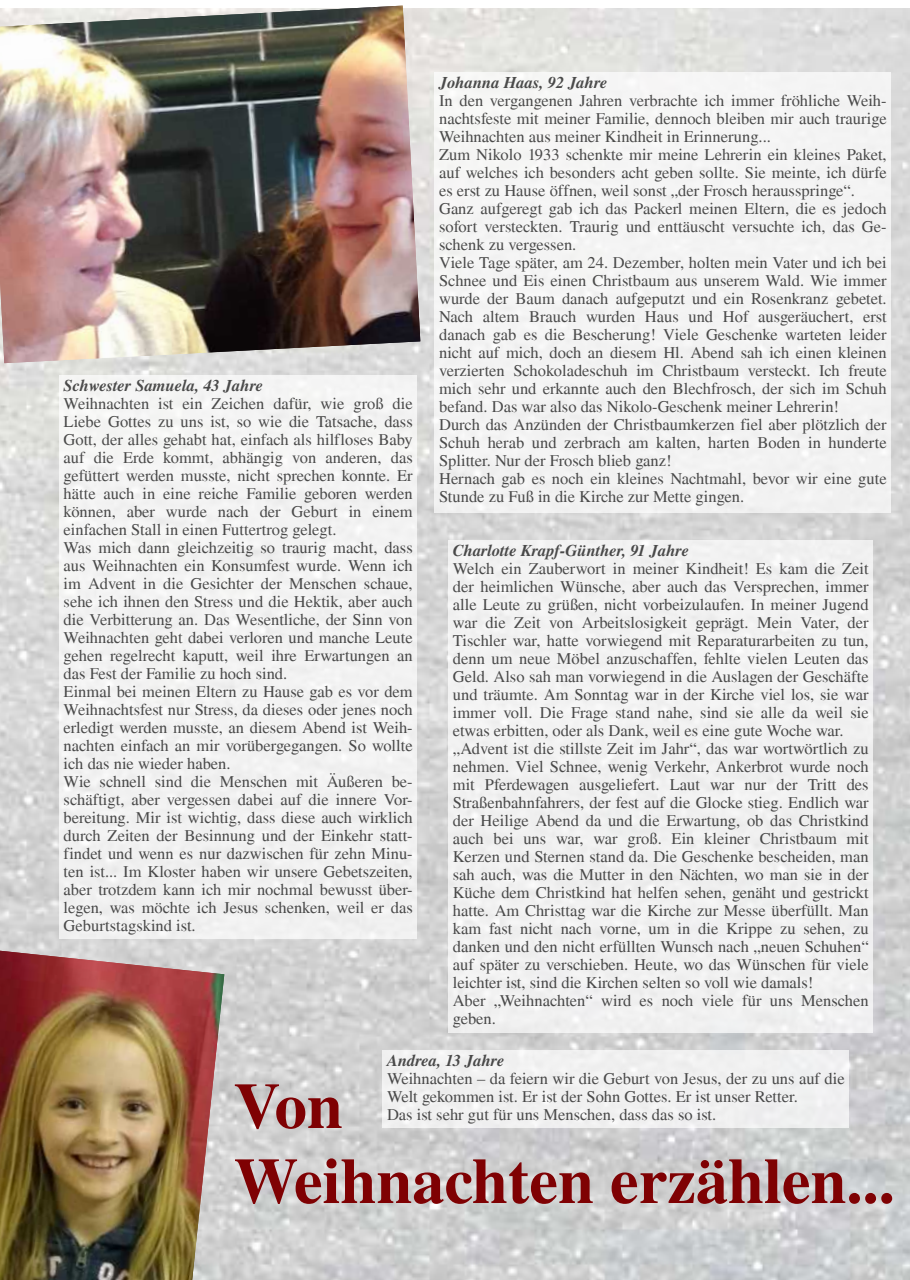
<style>
.page{position:relative;width:910px;height:1280px;background:#fff}
.page>*{position:absolute;margin:0;border:0;box-sizing:border-box;transform-origin:0 0}
.t1{font:500 64.5px/75px "Nimbus Roman No 9 L";color:#7f0103}
.t2{font:16.5px/18px "Nimbus Roman No 9 L";color:rgb(0 0 0/.7)}
.t3{font:italic 500 16.5px "Nimbus Rom No 9 L";color:rgb(0 0 0/.7)}
</style>
<div class="page">
<img style="left:0;top:9px;width:910px;height:1271px">
<div style="left:449px;top:541px;width:424px;height:492px;background:#f1f1f1"></div>
<div style="left:435px;top:72px;width:456px;height:441px;background:#f3f3f3"></div>
<div style="left:383px;top:1050px;width:466px;height:78px;background:#f0f0f0"></div>
<img style="left:0;top:6px;width:420px;height:357px">
<img style="left:0;top:950px;width:224px;height:330px">
<div style="left:59px;top:375px;width:358px;height:564px;background:#f2f2f2"></div>
<p class="t3" style="left:64px;top:379px;width:201px">Schwester Samuela, 43 Jahre</p>
<p class="t2" style="left:64px;top:395px;width:351px">Weihnachten ist ein Zeichen dafür, wie groß die Liebe Gottes zu uns ist, so wie die Tatsache, dass Gott, der alles gehabt hat, einfach als hilfloses Baby auf die Erde kommt, abhängig von anderen, das gefüttert werden musste, nicht sprechen konnte. Er hätte auch in eine reiche Familie geboren werden können, aber wurde nach der Geburt in einem einfachen Stall in einen Futtertrog gelegt.<br>Was mich dann gleichzeitig so traurig macht, dass aus Weihnachten ein Konsumfest wurde. Wenn ich im Advent in die Gesichter der Menschen schaue, sehe ich ihnen den Stress und die Hektik, aber auch die Verbitterung an. Das Wesentliche, der Sinn von Weihnachten geht dabei verloren und manche Leute gehen regelrecht kaputt, weil ihre Erwartungen an das Fest der Familie zu hoch sind.<br>Einmal bei meinen Eltern zu Hause gab es vor dem Weihnachtsfest nur Stress, da dieses oder jenes noch erledigt werden musste, an diesem Abend ist Weih&shy;nachten einfach an mir vorübergegangen. So wollte ich das nie wieder haben.<br>Wie schnell sind die Menschen mit Äußeren be&shy;schäftigt, aber vergessen dabei auf die innere Vor&shy;bereitung. Mir ist wichtig, dass diese auch wirklich durch Zeiten der Besinnung und der Einkehr statt&shy;findet und wenn es nur dazwischen für zehn Minu&shy;ten ist... Im Kloster haben wir unsere Gebetszeiten, aber trotzdem kann ich mir nochmal bewusst über&shy;legen, was möchte ich Jesus schenken, weil er das Geburtstagskind ist.</p>
<p class="t3" style="left:439px;top:77px;width:170px">Johanna Haas, 92 Jahre</p>
<p class="t2" style="left:439px;top:92px;width:449px">In den vergangenen Jahren verbrachte ich immer fröhliche Weih&shy;nachtsfeste mit meiner Familie, dennoch bleiben mir auch traurige Weihnachten aus meiner Kindheit in Erinnerung...<br>Zum Nikolo 1933 schenkte mir meine Lehrerin ein kleines Paket, auf welches ich besonders acht geben sollte. Sie meinte, ich dürfe es erst zu Hause öffnen, weil sonst „der Frosch herausspringe“.<br>Ganz aufgeregt gab ich das Packerl meinen Eltern, die es jedoch sofort versteckten. Traurig und enttäuscht versuchte ich, das Ge&shy;schenk zu vergessen.<br>Viele Tage später, am 24. Dezember, holten mein Vater und ich bei Schnee und Eis einen Christbaum aus unserem Wald. Wie immer wurde der Baum danach aufgeputzt und ein Rosenkranz gebetet.<br>Nach altem Brauch wurden Haus und Hof ausgeräuchert, erst danach gab es die Bescherung! Viele Geschenke warteten leider nicht auf mich, doch an diesem Hl. Abend sah ich einen kleinen verzierten Schokoladeschuh im Christbaum versteckt. Ich freute mich sehr und erkannte auch den Blechfrosch, der sich im Schuh befand. Das war also das Nikolo-Geschenk meiner Lehrerin!<br>Durch das Anzünden der Christbaumkerzen fiel aber plötzlich der Schuh herab und zerbrach am kalten, harten Boden in hunderte Splitter. Nur der Frosch blieb ganz!<br>Hernach gab es noch ein kleines Nachtmahl, bevor wir eine gute Stunde zu Fuß in die Kirche zur Mette gingen.</p>
<p class="t3" style="left:453px;top:545px;width:238px">Charlotte Krapf-Günther, 91 Jahre</p>
<p class="t2" style="left:453px;top:560px;width:417px">Welch ein Zauberwort in meiner Kindheit! Es kam die Zeit der heimlichen Wünsche, aber auch das Versprechen, immer alle Leute zu grüßen, nicht vorbeizulaufen. In meiner Jugend war die Zeit von Arbeitslosigkeit geprägt. Mein Vater, der Tischler war, hatte vorwiegend mit Reparaturarbeiten zu tun, denn um neue Möbel anzuschaffen, fehlte vielen Leuten das Geld. Also sah man vorwiegend in die Auslagen der Geschäfte und träumte. Am Sonntag war in der Kirche viel los, sie war immer voll. Die Frage stand nahe, sind sie alle da weil sie etwas erbitten, oder als Dank, weil es eine gute Woche war. „Advent ist die stillste Zeit im Jahr“, das war wortwörtlich zu nehmen. Viel Schnee, wenig Verkehr, Ankerbrot wurde noch mit Pferdewagen ausgeliefert. Laut war nur der Tritt des Straßenbahnfahrers, der fest auf die Glocke stieg. Endlich war der Heilige Abend da und die Erwartung, ob das Christkind auch bei uns war, war groß. Ein kleiner Christbaum mit Kerzen und Sternen stand da. Die Geschenke bescheiden, man sah auch, was die Mutter in den Nächten, wo man sie in der Küche dem Christkind hat helfen sehen, genäht und gestrickt hatte. Am Christtag war die Kirche zur Messe überfüllt. Man kam fast nicht nach vorne, um in die Krippe zu sehen, zu danken und den nicht erfüllten Wunsch nach „neuen Schuhen“ auf später zu verschieben. Heute, wo das Wünschen für viele leichter ist, sind die Kirchen selten so voll wie damals!<br>Aber „Weihnachten“ wird es noch viele für uns Menschen geben.</p>
<p class="t3" style="left:387px;top:1054px;width:119px">Andrea, 13 Jahre</p>
<p class="t2" style="left:387px;top:1070px;width:459px">Weihnachten – da feiern wir die Geburt von Jesus, der zu uns auf die<br>Welt gekommen ist. Er ist der Sohn Gottes. Er ist unser Retter.<br>Das ist sehr gut für uns Menschen, dass das so ist.</p>
<h1 class="t1" style="left:234px;top:1071px;width:662px">Von<br>Weihnachten erzählen...</h1>
</div>
